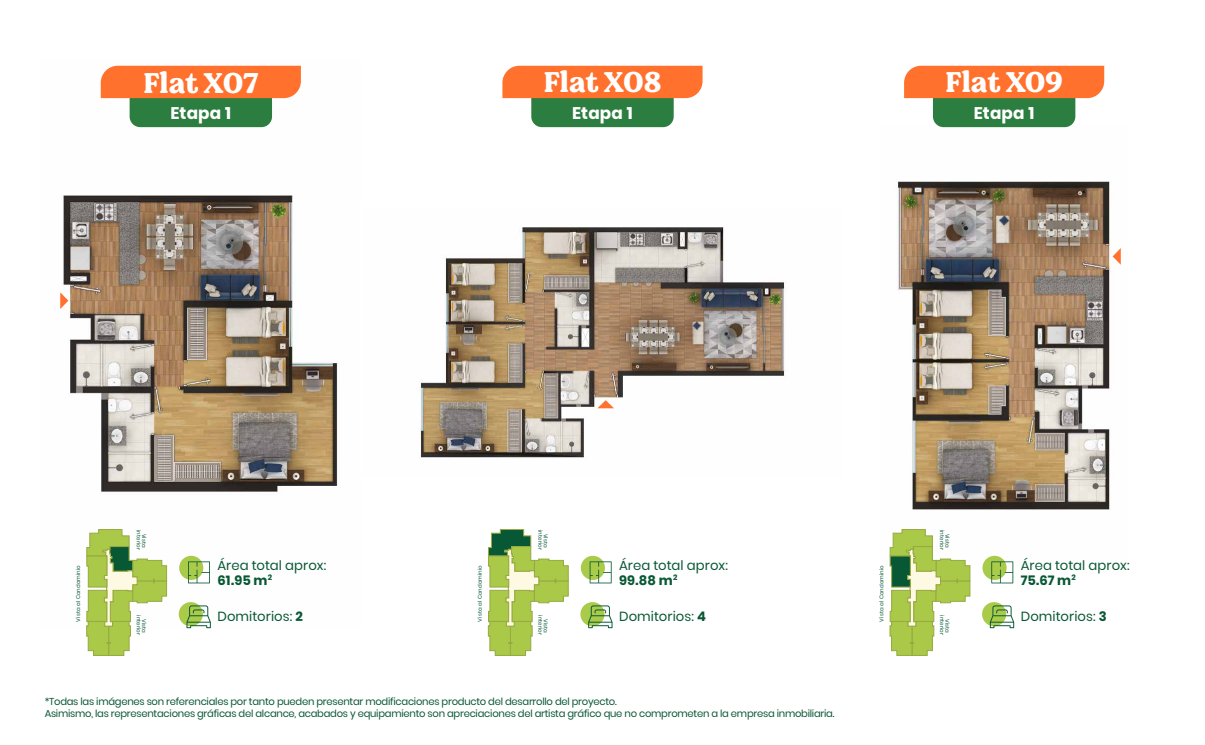
<style>
.page{position:relative;width:1205px;height:745px;background:#fff}
.page>*{position:absolute;margin:0;border:0;box-sizing:border-box;transform-origin:0 0}
.t1{font:700 29.25px "Moranga";color:#fff}
.t2{font:700 16.88px "Poppins";letter-spacing:.01em;color:#fff}
.t3{font:13.25px/14.8px "Poppins";letter-spacing:.005em;color:#095835}
.t4{font:10px/12px "Poppins";letter-spacing:-.025em;color:#095835}
.t5{font:5.38px/5.4px "Poppins";letter-spacing:.02em;color:#095835;text-align:center}
.s1{font-weight:700}
</style>
<div class="page">
<img style="left:63px;top:65px;width:275px;height:563px">
<svg style="left:60px;top:292px;width:8px;height:17px"></svg>
<img style="left:896px;top:127px;width:225px;height:438px">
<svg style="left:1112px;top:248px;width:9px;height:16px"></svg>
<img style="left:419px;top:227px;width:368px;height:231px">
<svg style="left:597px;top:400px;width:17px;height:8px"></svg>
<svg style="left:86px;top:528px;width:81px;height:128px"></svg>
<svg style="left:179px;top:601px;width:24px;height:24px"></svg>
<svg style="left:186px;top:605px;width:25px;height:22px"></svg>
<div style="left:179px;top:555px;width:24px;height:24px;background:#aaca49;border-radius:50%"></div>
<svg style="left:188px;top:561px;width:22px;height:22px"></svg>
<svg style="left:487px;top:529px;width:82px;height:127px"></svg>
<svg style="left:580px;top:601px;width:24px;height:24px"></svg>
<svg style="left:588px;top:605px;width:24px;height:22px"></svg>
<svg style="left:581px;top:555px;width:24px;height:24px"></svg>
<svg style="left:590px;top:561px;width:21px;height:22px"></svg>
<svg style="left:889px;top:528px;width:82px;height:128px"></svg>
<svg style="left:982px;top:601px;width:24px;height:24px"></svg>
<svg style="left:990px;top:605px;width:24px;height:22px"></svg>
<div style="left:982px;top:555px;width:24px;height:24px;background:#aaca49;border-radius:50%"></div>
<svg style="left:991px;top:561px;width:22px;height:22px"></svg>
<svg style="left:101px;top:66px;width:200px;height:61px;background:#b88a52"></svg>
<svg style="left:502px;top:66px;width:200px;height:61px;background:#b88a52"></svg>
<svg style="left:904px;top:66px;width:200px;height:61px;background:#b88a52"></svg>
<h1 class="t1" style="left:143px;top:63px;width:117px">Flat X07</h1>
<h1 class="t1" style="left:543px;top:62px;width:120px">Flat X08</h1>
<h1 class="t1" style="left:945px;top:62px;width:119px">Flat X09</h1>
<h2 class="t2" style="left:170px;top:103px;width:62px">Etapa 1</h2>
<h2 class="t2" style="left:572px;top:103px;width:62px">Etapa 1</h2>
<h2 class="t2" style="left:974px;top:103px;width:62px">Etapa 1</h2>
<p class="t5" style="left:75px;top:621px;width:58px;rotate:-90deg">Vista al Condominio</p>
<p class="t5" style="left:147px;top:529px;width:21px;rotate:90deg">Vista interior</p>
<h3 class="t3" style="left:217px;top:557px;width:110px">Área total aprox:<br><span class="s1">61.95 m</span><sup>2</sup></h3>
<p class="t5" style="left:477px;top:621px;width:58px;rotate:-90deg">Vista al Condominio</p>
<p class="t5" style="left:147px;top:614px;width:21px;rotate:90deg">Vista interior</p>
<h3 class="t3" style="left:217px;top:608px;width:87px">Domitorios: <span class="s1">2</span></h3>
<p class="t5" style="left:548px;top:529px;width:21px;rotate:90deg">Vista interior</p>
<h3 class="t3" style="left:619px;top:557px;width:110px">Área total aprox:<br><span class="s1">99.88 m</span><sup>2</sup></h3>
<p class="t5" style="left:879px;top:621px;width:58px;rotate:-90deg">Vista al Condominio</p>
<p class="t5" style="left:548px;top:614px;width:21px;rotate:90deg">Vista interior</p>
<h3 class="t3" style="left:619px;top:608px;width:88px">Domitorios: <span class="s1">4</span></h3>
<p class="t5" style="left:950px;top:529px;width:21px;rotate:90deg">Vista interior</p>
<h3 class="t3" style="left:1021px;top:557px;width:110px">Área total aprox:<br><span class="s1">75.67 m</span><sup>2</sup></h3>
<p class="t5" style="left:950px;top:614px;width:21px;rotate:90deg">Vista interior</p>
<h3 class="t3" style="left:1021px;top:608px;width:87px">Domitorios: <span class="s1">3</span></h3>
<p class="t4" style="left:45px;top:695px;width:791px">*Todas las imágenes son referenciales por tanto pueden presentar modificaciones producto del desarrollo del proyecto.<br>Asimismo, las representaciones gráficas del alcance, acabados y equipamiento son apreciaciones del artista gráfico que no comprometen a la empresa inmobiliaria.</p>
</div>
